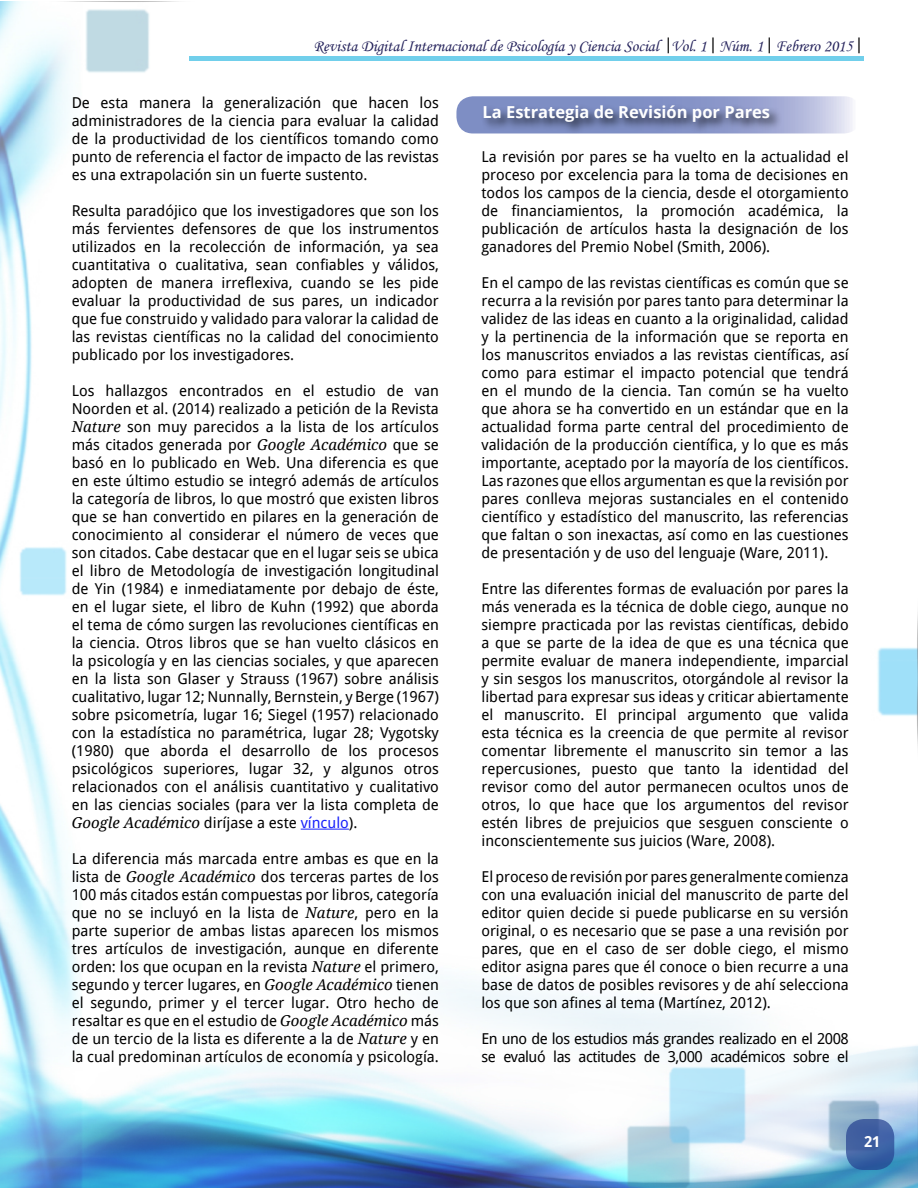
<style>
.page{position:relative;width:918px;height:1188px;background:#fff}
.page>*{position:absolute;margin:0;border:0;box-sizing:border-box;transform-origin:0 0}
.t1{font:16.5px "Monotype Corsiva";color:#24225b}
.t2{font:700 16.5px "Open Sans";color:#fff}
.t3{font:15px/18px "Droid Sans";color:#000;text-align:justify}
.t4{font:15px/18px "Droid Sans";letter-spacing:-.03em;color:#000}
.t5{font:italic 15px "Droid Serif";color:#000}
.t6{font:700 15px "Droid Sans";color:#fff}
.s1{font-family:"Soberana Sans";font-size:15px;color:#000}
.s2{font-family:"Droid Serif";font-style:italic}
.s3{font-family:"Droid Sans";font-style:normal}
.s4{font-family:"Droid Sans";font-style:normal;color:#1922fb}
</style>
<div class="page">
<img style="left:0;top:2px;width:918px;height:1186px">
<hr style="left:301px;top:829px;width:48px;height:1px;background:#1922fb">
<hr style="left:189px;top:56px;width:675px;height:4px;background:#71cfeb">
<svg style="left:846px;top:1119px;width:48px;height:51px;background:#3c5fa2"></svg>
<svg style="left:456px;top:96px;width:405px;height:38px;background:#a9b1d7"></svg>
<div style="left:481px;top:103px;width:301px;height:31px;background:#000;opacity:.75"></div>
<p class="t1" style="left:313px;top:36px;width:550px">Revista Digital Internacional de Psicología y Ciencia Social <span class="s1">|</span>Vol. 1 <span class="s1">|</span> Núm. 1 <span class="s1">|</span> Febrero 2015 <span class="s1">|</span></p>
<p class="t3" style="left:72px;top:93px;width:369px">De esta manera la generalización que hacen los administradores de la ciencia para evaluar la calidad de la productividad de los científicos tomando como punto de referencia el factor de impacto de las revistas es una extrapolación sin un fuerte sustento.</p>
<p class="t3" style="left:72px;top:201px;width:369px">Resulta paradójico que los investigadores que son los más fervientes defensores de que los instrumentos utilizados en la recolección de información, ya sea cuantitativa o cualitativa, sean confiables y válidos, adopten de manera irreflexiva, cuando se les pide evaluar la productividad de sus pares, un indicador que fue construido y validado para valorar la calidad de las revistas científicas no la calidad del conocimiento publicado por los investigadores.</p>
<p class="t3" style="left:72px;top:381px;width:369px">Los hallazgos encontrados en el estudio de van Noorden et al. (2014) realizado a petición de la Revista <span class="s2">Nature</span> son muy parecidos a la lista de los artículos más citados generada por <span class="s2">Google Académico</span> que se basó en lo publicado en Web. Una diferencia es que en este último estudio se integró además de artículos la categoría de libros, lo que mostró que existen libros que se han convertido en pilares en la generación de conocimiento al considerar el número de veces que son citados. Cabe destacar que en el lugar seis se ubica el libro de Metodología de investigación longitudinal de Yin (1984) e inmediatamente por debajo de éste, en el lugar siete, el libro de Kuhn (1992) que aborda el tema de cómo surgen las revoluciones científicas en la ciencia. Otros libros que se han vuelto clásicos en la psicología y en las ciencias sociales, y que aparecen en la lista son Glaser y Strauss (1967) sobre análisis cualitativo, lugar 12; Nunnally, Bernstein, y Berge (1967) sobre psicometría, lugar 16; Siegel (1957) relacionado con la estadística no paramétrica, lugar 28; Vygotsky (1980) que aborda el desarrollo de los procesos psicológicos superiores, lugar 32, y algunos otros relacionados con el análisis cuantitativo y cualitativo en las ciencias sociales (para ver la lista completa de</p>
<p class="t5" style="left:72px;top:814px;width:287px">Google Académico <span class="s3">diríjase a este</span> <span class="s4">vínculo</span><span class="s3">).</span></p>
<p class="t3" style="left:72px;top:849px;width:369px">La diferencia más marcada entre ambas es que en la lista de <span class="s2">Google Académico</span> dos terceras partes de los 100 más citados están compuestas por libros, categoría que no se incluyó en la lista de <span class="s2">Nature</span>, pero en la parte superior de ambas listas aparecen los mismos tres artículos de investigación, aunque en diferente orden: los que ocupan en la revista <span class="s2">Nature</span> el primero, segundo y tercer lugares, en <span class="s2">Google Académico</span> tienen el segundo, primer y el tercer lugar. Otro hecho de resaltar es que en el estudio de <span class="s2">Google Académico</span> más de un tercio de la lista es diferente a la de <span class="s2">Nature</span> y en la cual predominan artículos de economía y psicología.</p>
<p class="t2" style="left:483px;top:100px;width:289px">La Estrategia de Revisión por Pares</p>
<p class="t3" style="left:482px;top:147px;width:369px">La revisión por pares se ha vuelto en la actualidad el proceso por excelencia para la toma de decisiones en todos los campos de la ciencia, desde el otorgamiento de financiamientos, la promoción académica, la publicación de artículos hasta la designación de los ganadores del Premio Nobel (Smith, 2006).</p>
<p class="t3" style="left:482px;top:273px;width:369px">En el campo de las revistas científicas es común que se recurra a la revisión por pares tanto para determinar la validez de las ideas en cuanto a la originalidad, calidad y la pertinencia de la información que se reporta en los manuscritos enviados a las revistas científicas, así como para estimar el impacto potencial que tendrá en el mundo de la ciencia. Tan común se ha vuelto que ahora se ha convertido en un estándar que en la actualidad forma parte central del procedimiento de validación de la producción científica, y lo que es más importante, aceptado por la mayoría de los científicos.<br>Las razones que ellos argumentan es que la revisión por pares conlleva mejoras sustanciales en el contenido científico y estadístico del manuscrito, las referencias que faltan o son inexactas, así como en las cuestiones de presentación y de uso del lenguaje (Ware, 2011).</p>
<p class="t3" style="left:482px;top:579px;width:369px">Entre las diferentes formas de evaluación por pares la más venerada es la técnica de doble ciego, aunque no siempre practicada por las revistas científicas, debido a que se parte de la idea de que es una técnica que permite evaluar de manera independiente, imparcial y sin sesgos los manuscritos, otorgándole al revisor la libertad para expresar sus ideas y criticar abiertamente el manuscrito. El principal argumento que valida esta técnica es la creencia de que permite al revisor comentar libremente el manuscrito sin temor a las repercusiones, puesto que tanto la identidad del revisor como del autor permanecen ocultos unos de otros, lo que hace que los argumentos del revisor estén libres de prejuicios que sesguen consciente o inconscientemente sus juicios (Ware, 2008).</p>
<p class="t3" style="left:482px;top:867px;width:369px">El proceso de revisión por pares generalmente comienza con una evaluación inicial del manuscrito de parte del editor quien decide si puede publicarse en su versión original, o es necesario que se pase a una revisión por pares, que en el caso de ser doble ciego, el mismo editor asigna pares que él conoce o bien recurre a una base de datos de posibles revisores y de ahí selecciona los que son afines al tema (Martínez, 2012).</p>
<p class="t4" style="left:482px;top:1029px;width:369px">En uno de los estudios más grandes realizado en el 2008 se evaluó las actitudes de 3,000 académicos sobre el</p>
<p class="t6" style="left:864px;top:1131px;width:18px">21</p>
</div>
